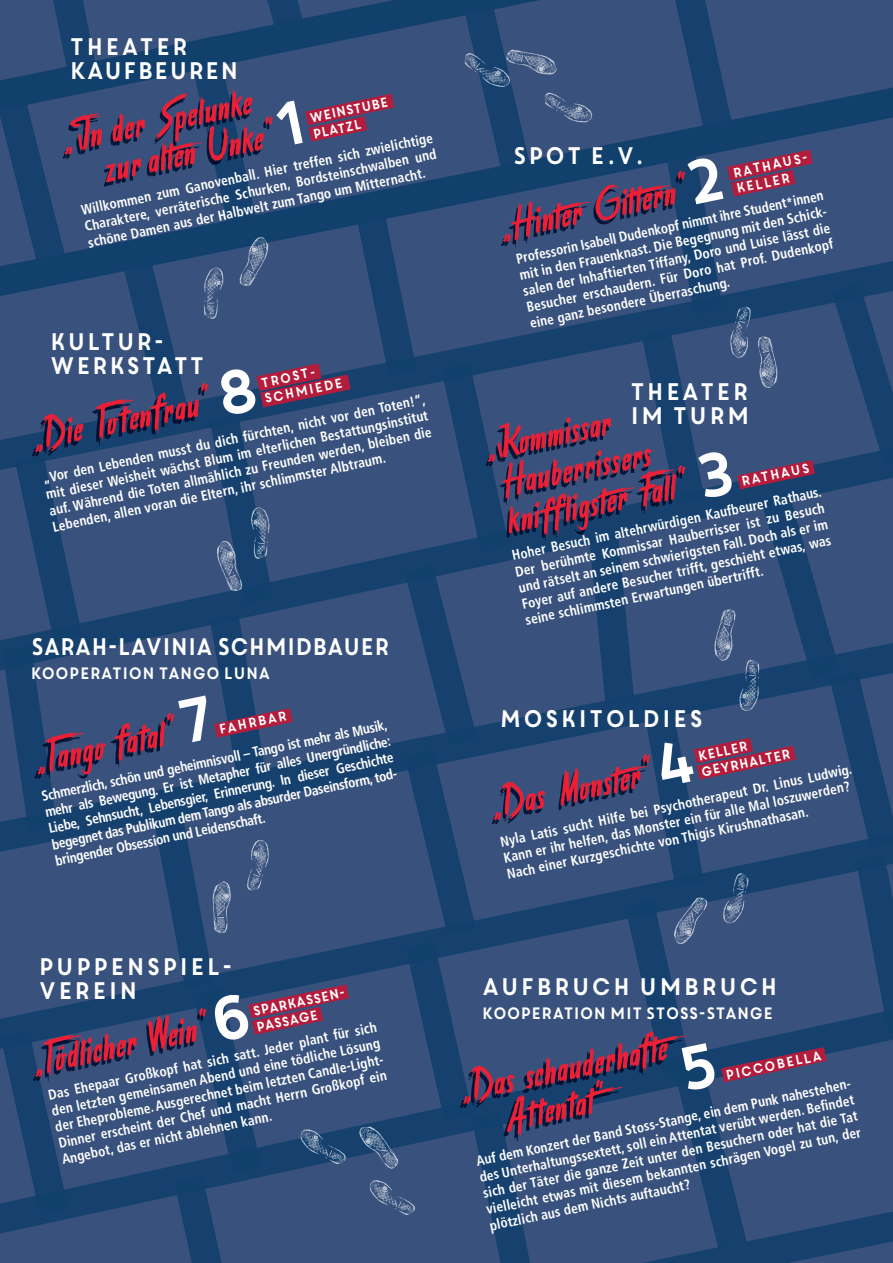
<style>
.page{position:relative;width:893px;height:1263px;background:#fff}
.page>*{position:absolute;margin:0;border:0;box-sizing:border-box;transform-origin:0 0}
.Strange{font:61.5px "Stranger back in the Night";color:#eb1f35}
.Gruppen{font:24px "Core Circus";letter-spacing:-.025em;color:#fff;scale:.9 1}
.Gruppen-2{font:24px "Core Circus";letter-spacing:-.12em;color:#fff;scale:.87 1}
.Gruppen-3{font:24px/24px "Core Circus";letter-spacing:-.075em;color:#fff;scale:.9 1}
.Gruppen-4{font:24px "Core Circus";letter-spacing:-.05em;color:#fff;scale:.9 1}
.Gruppen-5{font:16.5px "Core Circus";letter-spacing:-.1em;color:#fff;scale:.9 1}
.Beschreibung{font:700 condensed 14.25px/16.5px "Frutiger";color:#fff;scale:.94 1}
.Beschreibung-2{font:700 condensed 14.25px/16.5px "Frutiger";color:#fff;scale:.93 1}
.t1{font:13.5px "Core Circus";color:#fff;scale:.9 1}
.t2{font:13.5px "Core Circus";color:#fff;scale:.89 1}
.s1{font-family:"Core Circus";color:#fff}
</style>
<div class="page">
<img style="left:0;top:0;width:893px;height:1263px">
<svg style="left:727px;top:150px;width:86px;height:46px;background:#79355a"></svg>
<svg style="left:249px;top:984px;width:100px;height:51px;background:#6f375d"></svg>
<svg style="left:694px;top:738px;width:102px;height:41px;background:#79355a"></svg>
<svg style="left:486px;top:417px;width:199px;height:124px;background:#4e3c62"></svg>
<svg style="left:32px;top:383px;width:177px;height:73px;background:#453f67"></svg>
<svg style="left:758px;top:336px;width:19px;height:52px"></svg>
<svg style="left:730px;top:307px;width:21px;height:51px"></svg>
<svg style="left:464px;top:49px;width:92px;height:38px;background:#425e85"></svg>
<svg style="left:544px;top:93px;width:48px;height:30px"></svg>
<svg style="left:359px;top:1126px;width:39px;height:43px;background:#3e5d85"></svg>
<svg style="left:370px;top:1180px;width:45px;height:35px;background:#4b6188"></svg>
<svg style="left:300px;top:1129px;width:46px;height:35px;background:#30547d"></svg>
<svg style="left:213px;top:881px;width:18px;height:52px"></svg>
<svg style="left:247px;top:840px;width:22px;height:50px"></svg>
<svg style="left:217px;top:541px;width:25px;height:50px"></svg>
<svg style="left:251px;top:507px;width:18px;height:52px"></svg>
<svg style="left:239px;top:237px;width:29px;height:49px"></svg>
<svg style="left:204px;top:268px;width:20px;height:51px"></svg>
<svg style="left:723px;top:873px;width:25px;height:50px"></svg>
<svg style="left:674px;top:897px;width:33px;height:47px;background:#4c658b"></svg>
<svg style="left:714px;top:609px;width:45px;height:102px;background:#3e5a82"></svg>
<svg style="left:217px;top:363px;width:134px;height:54px;background:#553b63"></svg>
<svg style="left:274px;top:94px;width:120px;height:53px;background:#604068"></svg>
<svg style="left:34px;top:695px;width:259px;height:84px;background:#43466f"></svg>
<svg style="left:460px;top:1031px;width:367px;height:110px;background:#40436c"></svg>
<svg style="left:696px;top:450px;width:119px;height:49px;background:#43426c"></svg>
<svg style="left:621px;top:186px;width:44px;height:33px"></svg>
<p class="Gruppen-3" style="left:69px;top:33px;width:192px">THEATER<br>KAUFBEUREN</p>
<p class="Strange" style="left:56px;top:113px;width:197px;rotate:-12deg">„In der Spelunke</p>
<p class="t2" style="left:307px;top:109px;width:93px;rotate:-12deg">WEINSTUBE</p>
<p class="t2" style="left:311px;top:125px;width:58px;rotate:-12deg">PLATZL</p>
<p class="Strange" style="left:100px;top:142px;width:177px;rotate:-12deg">zur alten Unke“</p>
<p class="Beschreibung" style="left:80px;top:203px;width:383px;text-align:justify;rotate:-12deg">Willkommen zum Ganovenball. Hier treffen sich zwielichtige Charaktere, verräterische Schurken, Bordsteinschwalben und schöne Damen aus der Halbwelt zum Tango um Mitternacht.</p>
<p class="Gruppen" style="left:49px;top:325px;width:131px">KULTUR-</p>
<p class="Gruppen-4" style="left:49px;top:349px;width:175px">WERKSTATT</p>
<p class="t1" style="left:259px;top:374px;width:64px;rotate:-12deg">TROST-</p>
<p class="t1" style="left:262px;top:390px;width:91px;rotate:-12deg">SCHMIEDE</p>
<p class="Beschreibung" style="left:41px;top:471px;width:417px;text-align:justify;rotate:-12deg">„Vor den Lebenden musst du dich fürchten, nicht vor den Toten!“, mit dieser Weisheit wächst Blum im elterlichen Bestattungsinstitut auf. Während die Toten allmählich zu Freunden werden, bleiben die Lebenden, allen voran die Eltern, ihr schlimmster Albtraum.</p>
<p class="Gruppen-2" style="left:30px;top:630px;width:416px">SARAH-LAVINIA SCHMIDBAUER</p>
<p class="Gruppen-5" style="left:30px;top:662px;width:270px">KOOPERATION TANGO LUNA</p>
<p class="t1" style="left:217px;top:721px;width:79px;rotate:-12deg">FAHRBAR</p>
<p class="Beschreibung" style="left:40px;top:789px;width:379px;rotate:-12deg">Schmerzlich, schön und geheimnisvoll – Tango ist mehr als Musik, mehr als Bewegung. Er ist Metapher für alles Unergründliche:<br>Liebe, Sehnsucht, Lebensgier, Erinnerung. In dieser Geschichte begegnet das Publikum dem Tango als absurder Daseinsform, tod&shy;bringender Obsession und Leidenschaft.</p>
<p class="Gruppen" style="left:37px;top:950px;width:220px">PUPPENSPIEL-</p>
<p class="Gruppen" style="left:37px;top:974px;width:114px">VEREIN</p>
<p class="t1" style="left:251px;top:1003px;width:107px;rotate:-12deg">SPARKASSEN-</p>
<p class="Strange" style="left:26px;top:1035px;width:229px;rotate:-12deg">„Tödlicher Wein“<span class="s1">6</span></p>
<p class="t1" style="left:254px;top:1018px;width:72px;rotate:-12deg">PASSAGE</p>
<p class="Beschreibung" style="left:47px;top:1087px;width:361px;rotate:-12deg">Das Ehepaar Großkopf hat sich satt. Jeder plant für sich den letzten gemeinsamen Abend und eine tödliche Lösung der Eheprobleme. Ausgerechnet beim letzten Candle-Light-Dinner erscheint der Chef und macht Herrn Großkopf ein Angebot, das er nicht ablehnen kann.</p>
<p class="Gruppen" style="left:512px;top:140px;width:150px">SPOT E.V.</p>
<p class="t1" style="left:731px;top:164px;width:87px;rotate:-12deg">RATHAUS-</p>
<p class="t1" style="left:734px;top:180px;width:64px;rotate:-12deg">KELLER</p>
<p class="Strange" style="left:494px;top:200px;width:235px;rotate:-12deg">„Hinter Gittern“<span class="s1">2</span></p>
<p class="Beschreibung-2" style="left:515px;top:251px;width:342px;rotate:-12deg">Professorin Isabell Dudenkopf nimmt ihre Student*innen mit in den Frauenknast. Die Begegnung mit den Schick&shy;salen der Inhaftierten Tiffany, Doro und Luise lässt die Besucher erschaudern. Für Doro hat Prof. Dudenkopf eine ganz besondere Überraschung.</p>
<p class="Gruppen" style="left:629px;top:375px;width:136px">THEATER</p>
<p class="Gruppen" style="left:629px;top:399px;width:137px">IM TURM</p>
<p class="t1" style="left:739px;top:473px;width:80px;rotate:-12deg">RATHAUS</p>
<p class="Beschreibung" style="left:510px;top:548px;width:338px;text-align:justify;rotate:-12deg">Hoher Besuch im altehrwürdigen Kaufbeurer Rathaus.<br>Der berühmte Kommissar Hauberrisser ist zu Besuch und rätselt an seinem schwierigsten Fall. Doch als er im Foyer auf andere Besucher trifft, geschieht etwas, was seine schlimmsten Erwartungen übertrifft.</p>
<p class="Gruppen" style="left:499px;top:702px;width:230px">MOSKITOLDIES</p>
<p class="Beschreibung" style="left:499px;top:834px;width:383px;rotate:-12deg">Nyla Latis sucht Hilfe bei Psychotherapeut Dr. Linus Ludwig.<br>Kann er ihr helfen, das Monster ein für alle Mal loszuwerden?</p>
<p class="Strange" style="left:485px;top:778px;width:214px;rotate:-12deg">„Das Monster“<span class="s1">4</span></p>
<p class="t1" style="left:696px;top:747px;width:59px;rotate:-12deg">KELLER</p>
<p class="t1" style="left:699px;top:763px;width:104px;rotate:-12deg">GEYRHALTER</p>
<p class="Beschreibung" style="left:505px;top:867px;width:329px;rotate:-12deg">Nach einer Kurzgeschichte von Thigis Kirushnathasan.</p>
<p class="Gruppen" style="left:481px;top:970px;width:332px">AUFBRUCH UMBRUCH</p>
<p class="Gruppen-5" style="left:481px;top:1002px;width:327px">KOOPERATION MIT STOSS-STANGE</p>
<p class="t1" style="left:723px;top:1066px;width:111px;rotate:-12deg">PICCOBELLA</p>
<p class="Beschreibung" style="left:475px;top:1154px;width:411px;rotate:-12deg">Auf dem Konzert der Band Stoss-Stange, ein dem Punk nahestehen&shy;des Unterhaltungssextett, soll ein Attentat verübt werden. Befi ndet sich der Täter die ganze Zeit unter den Besuchern oder hat die Tat vielleicht etwas mit diesem bekannten schrägen Vogel zu tun, der plötzlich aus dem Nichts auftaucht?</p>
</div>
